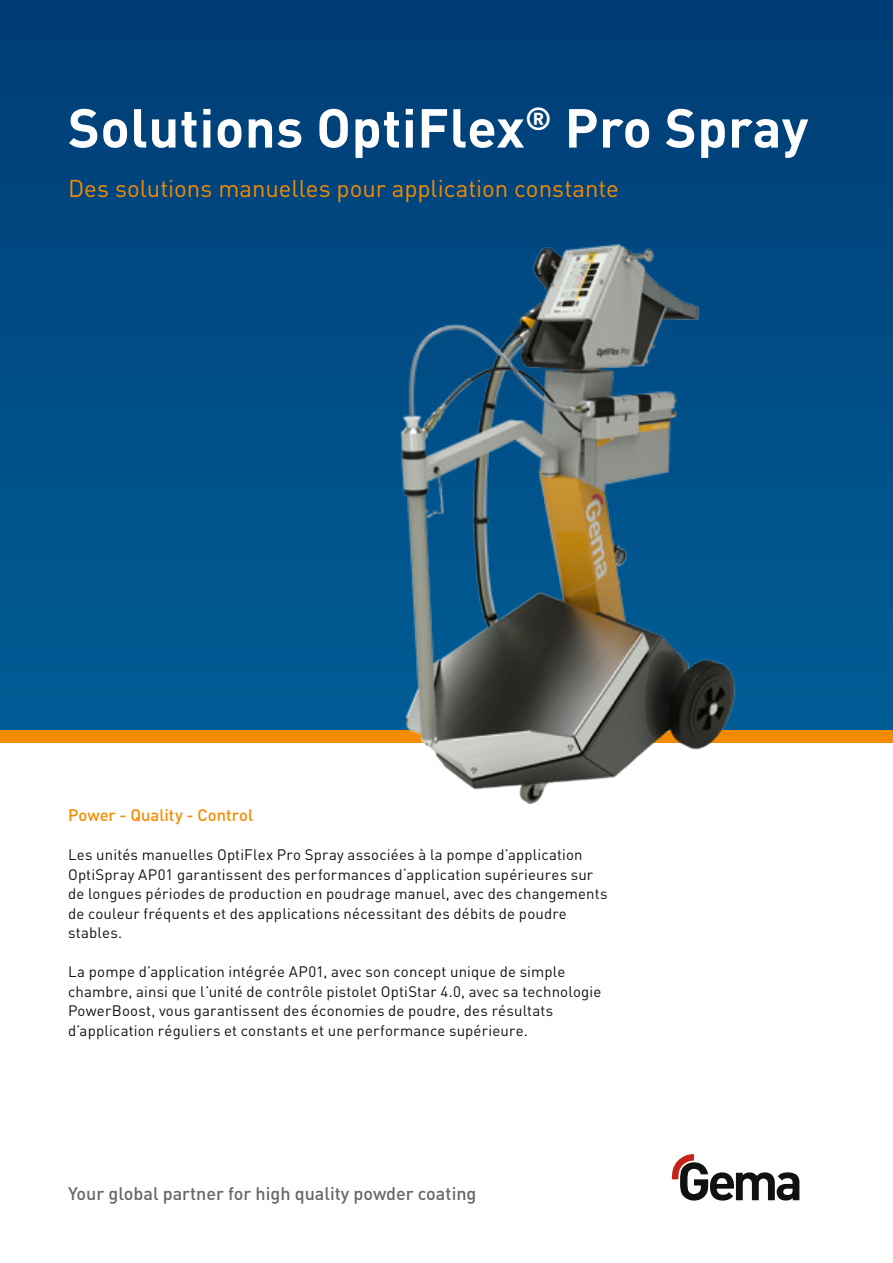
<style>
.page{position:relative;width:893px;height:1263px;background:#fff}
.page>*{position:absolute;margin:0;border:0;box-sizing:border-box;transform-origin:0 0}
.t1{font:700 54px "DIN Pro";letter-spacing:.01em;color:#fff}
.t2{font:24px "DIN Pro";color:#f58b00}
.t3{font:500 18px "DIN Pro";color:#676968}
.t4{font:500 16.5px "DIN Pro";letter-spacing:.005em;color:#f58b00}
.t5{font:15px/19.5px "DIN Pro";letter-spacing:.01em;color:#11110f}
</style>
<div class="page">
<div style="left:0;top:0;width:893px;height:737px;background:linear-gradient(to bottom,#003c75,#005d96)"></div>
<div style="left:0;top:730px;width:893px;height:13px;background:#f58b00"></div>
<svg style="left:672px;top:1154px;width:127px;height:46px"></svg>
<img style="left:322px;top:198px;width:518px;height:607px">
<h1 class="t1" style="left:68px;top:83px;width:742px">Solutions OptiFlex<sup>®</sup> Pro Spray</h1>
<h2 class="t2" style="left:68px;top:170px;width:552px">Des solutions manuelles pour application constante</h2>
<p class="t4" style="left:68px;top:802px;width:187px">Power - Quality - Control</p>
<p class="t5" style="left:68px;top:843px;width:541px">Les unités manuelles OptiFlex Pro Spray associées à la pompe d’application OptiSpray AP01 garantissent des performances d‘application supérieures sur de longues périodes de production en poudrage manuel, avec des changements de couleur fréquents et des applications nécessitant des débits de poudre stables.</p>
<p class="t5" style="left:68px;top:960px;width:535px">La pompe d’application intégrée AP01, avec son concept unique de simple chambre, ainsi que l’unité de contrôle pistolet OptiStar 4.0, avec sa technologie PowerBoost, vous garantissent des économies de poudre, des résultats d’application réguliers et constants et une performance supérieure.</p>
<p class="t3" style="left:68px;top:1179px;width:410px">Your global partner for high quality powder coating</p>
</div>
